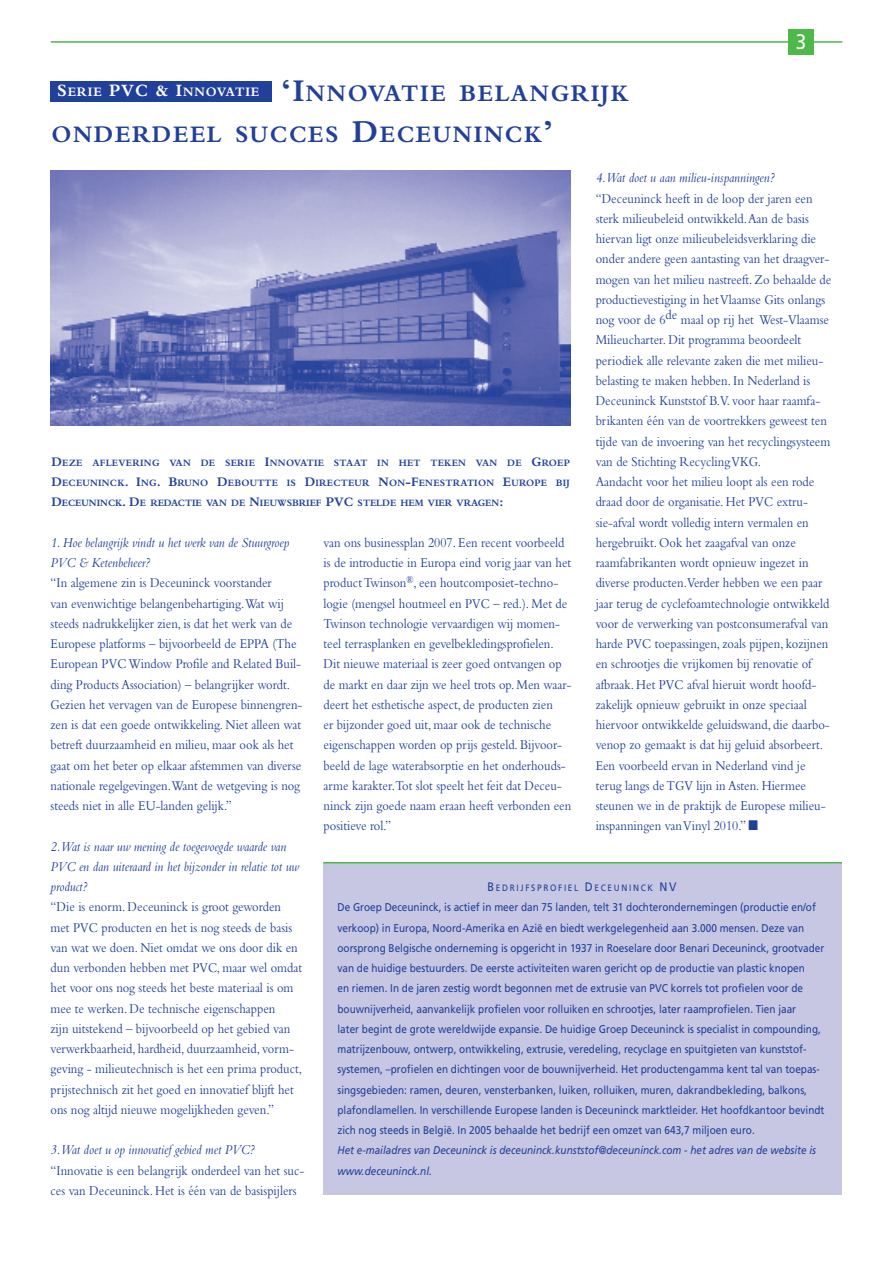
<style>
.page{position:relative;width:893px;height:1263px;background:#fff}
.page>*{position:absolute;margin:0;border:0;box-sizing:border-box;transform-origin:0 0}
.t1{font:700 24.75px/40.5px "Bembo";letter-spacing:.065em;color:#214099;scale:.96 1}
.t2{font:21px "Frutiger";color:#fff;scale:.9 1}
.t3{font:14.1px/20.2px "Bembo";color:#214099;scale:.89 1}
.t4{font:italic 14.1px/20.2px "Bembo";color:#214099;scale:.89 1}
.t5{font:700 13.5px "Bembo";letter-spacing:.065em;color:#fff;scale:.96 1}
.t6{font:11.25px/20.2px "Frutiger";color:#214099;scale:.89 1}
.t7{font:italic 11.25px/20.2px "Frutiger";color:#214099;scale:.89 1}
.t8{font:700 10.2px/20.2px "Bembo";color:#214099;text-align:justify;scale:.95 1}
.t9{font:9.3px "Frutiger";letter-spacing:.2em;color:#214099;scale:.9 1}
.s1{font-size:33px}
.s2{font-size:18px}
.s3{font-size:13.5px}
.s4{font-size:12.3px}
</style>
<div class="page">
<div style="left:323px;top:863px;width:519px;height:332px;background:#c7c7e3"></div>
<hr style="left:323px;top:862px;width:519px;height:1px;background:#4eb848">
<hr style="left:51px;top:41px;width:791px;height:2px;background:#4eb848">
<div style="left:788px;top:29px;width:26px;height:25px;background:#4eb848"></div>
<img style="left:51px;top:171px;width:519px;height:254px">
<div style="left:51px;top:81px;width:221px;height:20px;background:#214099"></div>
<h1 class="t1" style="left:51px;top:76px;width:602px;text-indent:230px"><span class="s1">‘I</span>NNOVATIE BELANGRIJK<br>ONDERDEEL SUCCES <span class="s1">D</span>ECEUNINCK<span class="s1">’</span></h1>
<p class="t5" style="left:57px;top:87px;width:212px"><span class="s2">S</span>ERIE <span class="s2">PVC &amp; I</span>NNOVATIE</p>
<h2 class="t2" style="left:796px;top:33px;width:13px">3</h2>
<p class="t4" style="left:596px;top:169px;width:203px">4. Wat doet u aan milieu-inspanningen?</p>
<p class="t3" style="left:596px;top:189px;width:266px">“Deceuninck heeft in de loop der jaren een sterk milieubeleid ontwikkeld. Aan de basis hiervan ligt onze milieubeleidsverklaring die onder andere geen aantasting van het draagver&shy;mogen van het milieu nastreeft. Zo behaalde de productievestiging in het Vlaamse Gits onlangs nog voor de 6de maal op rij het West-Vlaamse Milieucharter. Dit programma beoordeelt periodiek alle relevante zaken die met milieu&shy;belasting te maken hebben. In Nederland is Deceuninck Kunststof B.V. voor haar raamfa&shy;brikanten één van de voortrekkers geweest ten tijde van de invoering van het recyclingsysteem van de Stichting Recycling VKG.<br>Aandacht voor het milieu loopt als een rode draad door de organisatie. Het PVC extru&shy;sie-afval wordt volledig intern vermalen en hergebruikt. Ook het zaagafval van onze raamfabrikanten wordt opnieuw ingezet in diverse producten.Verder hebben we een paar jaar terug de cyclefoamtechnologie ontwikkeld voor de verwerking van postconsumerafval van harde PVC toepassingen, zoals pijpen, kozijnen en schrootjes die vrijkomen bij renovatie of afbraak. Het PVC afval hieruit wordt hoofd&shy;zakelijk opnieuw gebruikt in onze speciaal hiervoor ontwikkelde geluidswand, die daarbo&shy;venop zo gemaakt is dat hij geluid absorbeert.<br>Een voorbeeld ervan in Nederland vind je terug langs de TGV lijn in Asten. Hiermee steunen we in de praktijk de Europese milieu&shy;inspanningen van Vinyl 2010.” ■</p>
<p class="t8" style="left:51px;top:453px;width:547px"><span class="s3">D</span>EZE AFLEVERING VAN DE SERIE <span class="s3">I</span>NNOVATIE STAAT IN HET TEKEN VAN DE <span class="s3">G</span>ROEP <span class="s3">D</span>ECEUNINCK<span class="s3">. I</span>NG<span class="s3">. B</span>RUNO <span class="s3">D</span>EBOUTTE IS <span class="s3">D</span>IRECTEUR <span class="s3">N</span>ON<span class="s3">-F</span>ENESTRATION <span class="s3">E</span>UROPE BIJ <span class="s3">D</span>ECEUNINCK<span class="s3">. D</span>E REDACTIE VAN DE <span class="s3">N</span>IEUWSBRIEF <span class="s3">PVC</span> STELDE HEM VIER VRAGEN<span class="s3">:</span></p>
<p class="t4" style="left:51px;top:534px;width:270px">1. Hoe belangrijk vindt u het werk van de Stuurgroep<br>PVC &amp; Ketenbeheer?</p>
<p class="t3" style="left:51px;top:574px;width:285px">“In algemene zin is Deceuninck voorstander<br>van evenwichtige belangenbehartiging.Wat wij steeds nadrukkelijker zien, is dat het werk van de Europese platforms – bijvoorbeeld de EPPA (The European PVC Window Profile and Related Buil&shy;ding Products Association) – belangrijker wordt.<br>Gezien het vervagen van de Europese binnengren&shy;zen is dat een goede ontwikkeling. Niet alleen wat betreft duurzaamheid en milieu, maar ook als het gaat om het beter op elkaar afstemmen van diverse nationale regelgevingen.Want de wetgeving is nog steeds niet in alle EU-landen gelijk.”</p>
<p class="t4" style="left:51px;top:837px;width:281px">2. Wat is naar uw mening de toegevoegde waarde van<br>PVC en dan uiteraard in het bijzonder in relatie tot uw product?</p>
<p class="t3" style="left:51px;top:898px;width:284px">“Die is enorm. Deceuninck is groot geworden met PVC producten en het is nog steeds de basis van wat we doen. Niet omdat we ons door dik en dun verbonden hebben met PVC, maar wel omdat het voor ons nog steeds het beste materiaal is om mee te werken. De technische eigenschappen<br>zijn uitstekend – bijvoorbeeld op het gebied van verwerkbaarheid, hardheid, duurzaamheid, vorm&shy;geving - milieutechnisch is het een prima product, prijstechnisch zit het goed en innovatief blijft het ons nog altijd nieuwe mogelijkheden geven.”</p>
<p class="t4" style="left:51px;top:1141px;width:231px">3. Wat doet u op innovatief gebied met PVC?</p>
<p class="t3" style="left:51px;top:1161px;width:287px">“Innovatie is een belangrijk onderdeel van het suc&shy;ces van Deceuninck. Het is één van de basispijlers</p>
<p class="t3" style="left:324px;top:534px;width:280px">van ons businessplan 2007. Een recent voorbeeld is de introductie in Europa eind vorig jaar van het product Twinson<sup>®</sup>, een houtcomposiet-techno&shy;logie (mengsel houtmeel en PVC – red.). Met de Twinson technologie vervaardigen wij momen&shy;teel terrasplanken en gevelbekledingsprofielen.<br>Dit nieuwe materiaal is zeer goed ontvangen op de markt en daar zijn we heel trots op. Men waar&shy;deert het esthetische aspect, de producten zien<br>er bijzonder goed uit, maar ook de technische eigenschappen worden op prijs gesteld. Bijvoor&shy;beeld de lage waterabsorptie en het onderhouds&shy;arme karakter.Tot slot speelt het feit dat Deceu&shy;ninck zijn goede naam eraan heeft verbonden een positieve rol.”</p>
<p class="t9" style="left:487px;top:884px;width:211px"><span class="s4">B</span>EDRIJFSPROFIEL <span class="s4">D</span>ECEUNINCK <span class="s4">NV</span></p>
<p class="t6" style="left:337px;top:898px;width:549px">De Groep Deceuninck, is actief in meer dan 75 landen, telt 31 dochterondernemingen (productie en/of verkoop) in Europa, Noord-Amerika en Azië en biedt werkgelegenheid aan 3.000 mensen. Deze van oorsprong Belgische onderneming is opgericht in 1937 in Roeselare door Benari Deceuninck, grootvader van de huidige bestuurders. De eerste activiteiten waren gericht op de productie van plastic knopen<br>en riemen. In de jaren zestig wordt begonnen met de extrusie van PVC korrels tot profielen voor de bouwnijverheid, aanvankelijk profielen voor rolluiken en schrootjes, later raamprofielen. Tien jaar<br>later begint de grote wereldwijde expansie. De huidige Groep Deceuninck is specialist in compounding, matrijzenbouw, ontwerp, ontwikkeling, extrusie, veredeling, recyclage en spuitgieten van kunststof&shy;systemen, –profielen en dichtingen voor de bouwnijverheid. Het productengamma kent tal van toepas&shy;singsgebieden: ramen, deuren, vensterbanken, luiken, rolluiken, muren, dakrandbekleding, balkons, plafondlamellen. In verschillende Europese landen is Deceuninck marktleider. Het hoofdkantoor bevindt zich nog steeds in België. In 2005 behaalde het bedrijf een omzet van 643,7 miljoen euro.</p>
<p class="t7" style="left:337px;top:1141px;width:539px">Het e-mailadres van Deceuninck is deceuninck.kunststof@deceuninck.com - het adres van de website is www.deceuninck.nl.</p>
</div>
